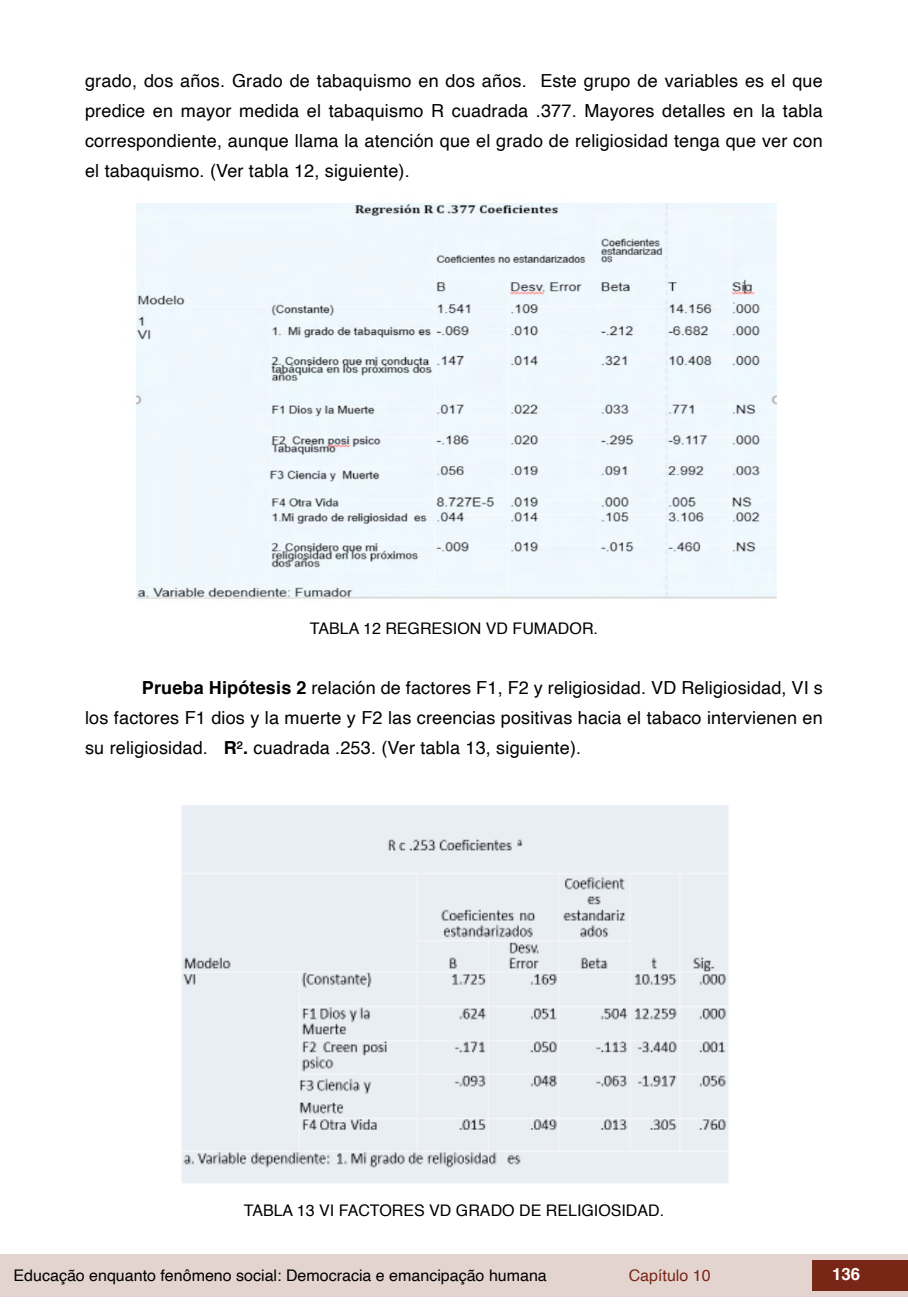
<style>
.page{position:relative;width:908px;height:1304px;background:#fff}
.page>*{position:absolute;margin:0;border:0;box-sizing:border-box;transform-origin:0 0}
.t1{font:18px/30px "Helvetica";letter-spacing:.01em;color:#000;text-align:justify}
.t2{font:700 16.8px "Helvetica";color:#fff}
.t3{font:16px "Helvetica";color:#000}
.t4{font:16px "Helvetica";color:#7a2616}
.s1{font-weight:700}
</style>
<div class="page">
<div style="left:0;top:1254px;width:906px;height:43px;background:#e4d4d0"></div>
<div style="left:812px;top:1261px;width:95px;height:30px;background:#7a2616"></div>
<img style="left:136px;top:203px;width:641px;height:396px">
<img style="left:181px;top:805px;width:548px;height:378px">
<p class="t1" style="left:85px;top:66px;width:738px">grado, dos años. Grado de tabaquismo en dos años. Este grupo de variables es el que predice en mayor medida el tabaquismo R cuadrada .377. Mayores detalles en la tabla correspondiente, aunque llama la atención que el grado de religiosidad tenga que ver con el tabaquismo. (Ver tabla 12, siguiente).</p>
<p class="t3" style="left:310px;top:616px;width:289px">TABLA 12 REGRESION VD FUMADOR.</p>
<p class="t1" style="left:85px;top:673px;width:738px;text-indent:57px"><span class="s1">Prueba Hipótesis 2</span> relación de factores F1, F2 y religiosidad. VD Religiosidad, VI s los factores F1 dios y la muerte y F2 las creencias positivas hacia el tabaco intervienen en su religiosidad. <span class="s1">R</span>²<span class="s1">.</span> cuadrada .253. (Ver tabla 13, siguiente).</p>
<p class="t3" style="left:244px;top:1198px;width:422px">TABLA 13 VI FACTORES VD GRADO DE RELIGIOSIDAD.</p>
<p class="t3" style="left:14px;top:1263px;width:534px">Educação enquanto fenômeno social: Democracia e emancipação humana</p>
<p class="t4" style="left:628px;top:1263px;width:83px">Capítulo 10</p>
<p class="t2" style="left:831px;top:1261px;width:30px">136</p>
</div>
